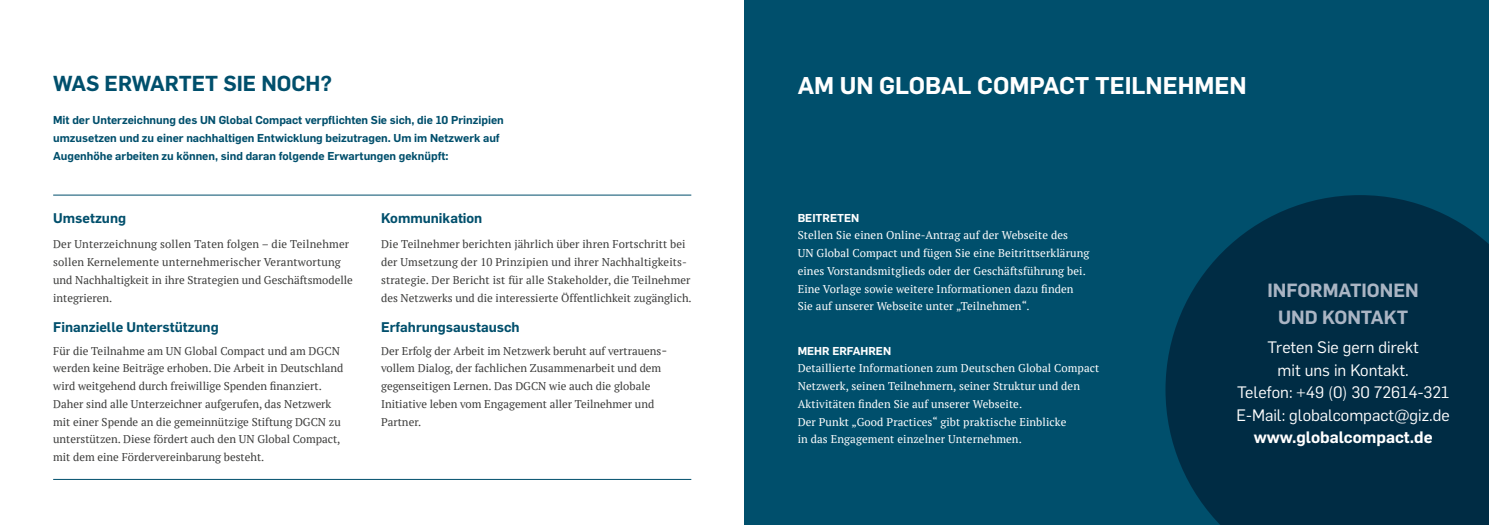
<style>
.page{position:relative;width:1489px;height:525px;background:#fff}
.page>*{position:absolute;margin:0;border:0;box-sizing:border-box;transform-origin:0 0}
.t1{font:600 23.75px "Flama";color:#fff}
.t2{font:600 21.25px "Flama";color:#004f6c}
.t3{font:600 18.75px/26.2px "Flama";color:#aab5c4;text-align:center}
.t4{font:16.25px/22.5px "Flama";color:#fff;text-align:center}
.t5{font:600 16.25px "Flama";color:#fff}
.t6{font:600 13.75px "Flama";color:#004f6c}
.t7{font:11.25px/17.8px "PT Serif";color:#3c3c3b}
.t8{font:11.25px/17.8px "PT Serif";letter-spacing:.01em;color:#fff}
.t9{font:600 11.25px/17.8px "Flama";color:#004f6c}
.t10{font:600 11.25px "Flama";color:#fff}
</style>
<div class="page">
<hr style="left:53px;top:479px;width:638px;height:1px;background:#004f6c">
<hr style="left:53px;top:195px;width:638px;height:1px;background:#004f6c">
<div style="left:744px;top:0;width:744px;height:524px;background:#004f6c"></div>
<svg style="left:1165px;top:195px;width:323px;height:329px;background:#003048"></svg>
<h2 class="t2" style="left:53px;top:68px;width:280px">WAS ERWARTET SIE NOCH?</h2>
<p class="t9" style="left:53px;top:110px;width:452px">Mit der Unterzeichnung des UN Global Compact verpflichten Sie sich, die 10 Prinzipien umzusetzen und zu einer nachhaltigen Entwicklung beizutragen. Um im Netzwerk auf<br>Augenhöhe arbeiten zu können, sind daran folgende Erwartungen geknüpft:</p>
<p class="t6" style="left:53px;top:208px;width:74px">Umsetzung</p>
<p class="t7" style="left:53px;top:235px;width:301px">Der Unterzeichnung sollen Taten folgen – die Teilnehmer sollen Kernelemente unternehmerischer Verantwortung und Nachhaltigkeit in ihre Strategien und Geschäftsmodelle integrieren.</p>
<p class="t6" style="left:53px;top:317px;width:167px">Finanzielle Unterstützung</p>
<p class="t7" style="left:53px;top:341px;width:292px">Für die Teilnahme am UN Global Compact und am DGCN werden keine Beiträge erhoben. Die Arbeit in Deutschland wird weitgehend durch freiwillige Spenden finanziert.<br>Daher sind alle Unterzeichner aufgerufen, das Netzwerk mit einer Spende an die gemeinnützige Stiftung DGCN zu unterstützen. Diese fördert auch den UN Global Compact, mit dem eine Fördervereinbarung besteht.</p>
<p class="t6" style="left:381px;top:208px;width:103px">Kommunikation</p>
<p class="t7" style="left:381px;top:235px;width:312px">Die Teilnehmer berichten jährlich über ihren Fortschritt bei der Umsetzung der 10 Prinzipien und ihrer Nachhaltigkeits&shy;strategie. Der Bericht ist für alle Stakeholder, die Teilnehmer des Netzwerks und die interessierte Öffentlichkeit zugänglich.</p>
<p class="t6" style="left:381px;top:317px;width:140px">Erfahrungsaustausch</p>
<p class="t7" style="left:381px;top:341px;width:286px">Der Erfolg der Arbeit im Netzwerk beruht auf vertrauens&shy;vollem Dialog, der fachlichen Zusammenarbeit und dem gegenseitigen Lernen. Das DGCN wie auch die globale Initiative leben vom Engagement aller Teilnehmer und Partner.</p>
<h1 class="t1" style="left:797px;top:68px;width:450px">AM UN GLOBAL COMPACT TEILNEHMEN</h1>
<p class="t10" style="left:797px;top:209px;width:63px">BEITRETEN</p>
<p class="t8" style="left:797px;top:226px;width:293px">Stellen Sie einen Online-Antrag auf der Webseite des<br>UN Global Compact und fügen Sie eine Beitrittserklärung eines Vorstandsmitglieds oder der Geschäftsführung bei.<br>Eine Vorlage sowie weitere Informationen dazu finden Sie auf unserer Webseite unter „Teilnehmen“.</p>
<p class="t10" style="left:797px;top:342px;width:95px">MEHR ERFAHREN</p>
<p class="t8" style="left:797px;top:359px;width:303px">Detaillierte Informationen zum Deutschen Global Compact Netzwerk, seinen Teilnehmern, seiner Struktur und den Aktivitäten finden Sie auf unserer Webseite.<br>Der Punkt „Good Practices“ gibt praktische Einblicke<br>in das Engagement einzelner Unternehmen.</p>
<h3 class="t3" style="left:1267px;top:276px;width:153px">INFORMATIONEN<br>UND KONTAKT</h3>
<h3 class="t4" style="left:1236px;top:335px;width:215px">Treten Sie gern direkt<br>mit uns in Kontakt.<br>Telefon: +49 (0) 30 72614-321<br>E-Mail: globalcompact@giz.de</h3>
<h3 class="t5" style="left:1253px;top:425px;width:180px">www.globalcompact.de</h3>
</div>
